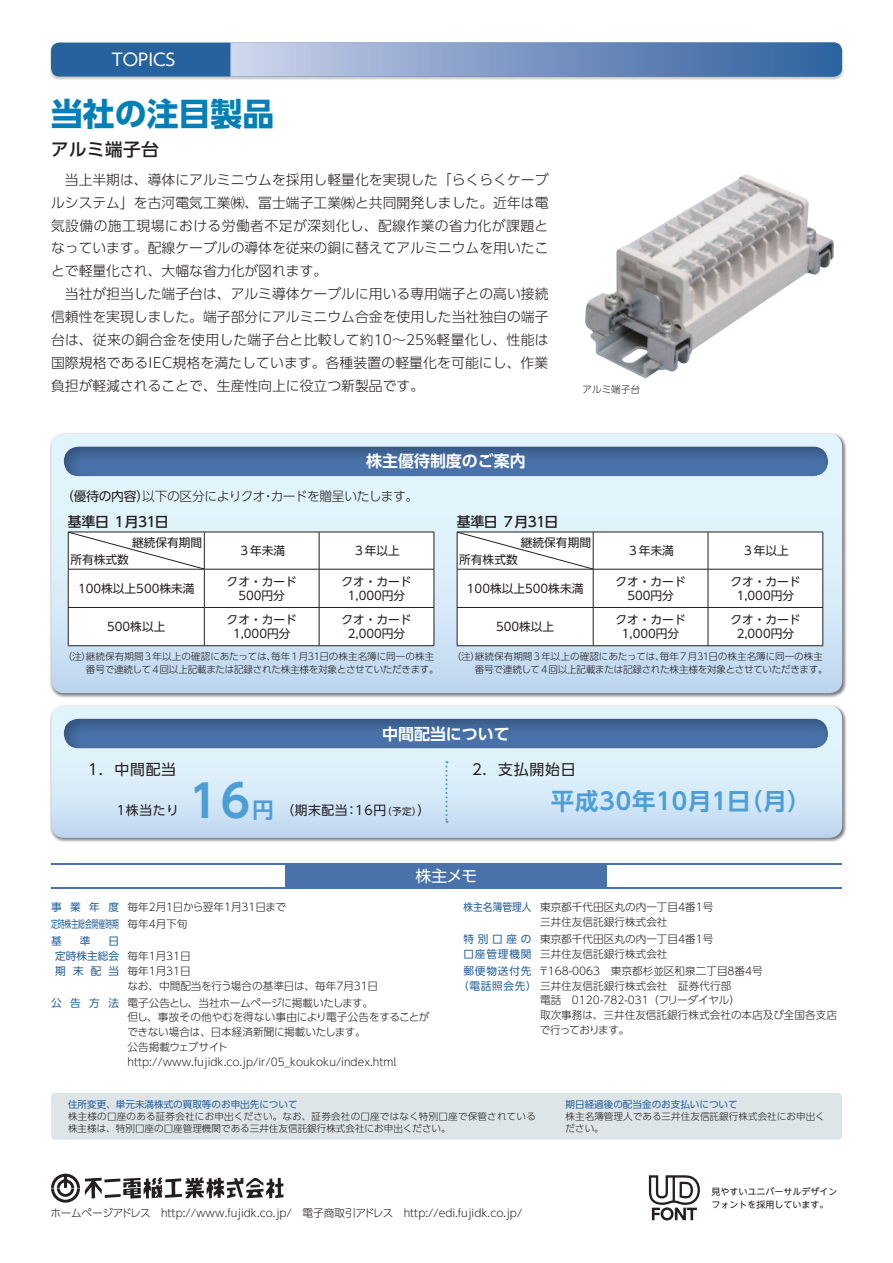
<style>
.page{position:relative;width:893px;height:1263px;background:#fff}
.page>*{position:absolute;margin:0;border:0;box-sizing:border-box;transform-origin:0 0}
.t1{font:700 44.7px "UD Shin Go Pro De";color:#4e9ed6}
.t2{font:700 31.95px "UD Shin Go Pro";color:#037fb7}
.t3{font:700 23.4px "UD Shin Go Pro De";letter-spacing:.04em;color:#4e9ed6}
.t4{font:700 21.3px "UD Shin Go Pro De";color:#4e9ed6}
.t5{font:500 17.55px "UD Shin Go Pro";letter-spacing:.03em;color:#231f20}
.t6{font:16.95px "UD Shin Go Pro";color:#fff}
.t7{font:700 15.9px "UD Shin Go Pro De";color:#fff}
.t8{font:15.9px "UD Shin Go Pro";color:#fff}
.t9{font:14.85px "UD Shin Go Pro";letter-spacing:.05em;color:#231f20}
.t10{font:300 13.8px/22.8px "UD Shin Go Pro";color:#231f20}
.t11{font:500 13.8px "UD Shin Go Pro";letter-spacing:-.035em;color:#231f20}
.t12{font:300 12.75px "UD Shin Go Pro";letter-spacing:-.035em;color:#231f20}
.t13{font:12.75px "UD Shin Go Pro";letter-spacing:.05em;color:#231f20}
.t14{font:11.7px/13.8px "UD Shin Go Pro";color:#231f20;text-align:center}
.t15{font:300 10.65px/14.9px "UD Shin Go Pro";color:#231f20}
.t16{font:300 10.65px "UD Shin Go Pro";letter-spacing:-.03em;color:#231f20}
.t17{font:10.65px/14.9px "UD Shin Go Pro";letter-spacing:.005em;color:#26629d;text-align:justify}
.t18{font:300 10.65px "UD Shin Go Pro";letter-spacing:-.02em;color:#231f20}
.t19{font:10.65px/17px "UD Shin Go Pro";letter-spacing:.005em;color:#26629d;scale:.64 1}
.t20{font:10.65px/14.9px "UD Shin Go Pro";letter-spacing:.08em;color:#26629d}
.t21{font:10.65px "UD Shin Go Pro";letter-spacing:.005em;color:#26629d;scale:.91 1}
.t22{font:300 9.6px/12.3px "UD Shin Go Pro";color:#231f20}
.t23{font:300 9.6px/12.3px "UD Shin Go Pro";letter-spacing:.02em;color:#231f20}
.t24{font:9.6px "UD Shin Go Pro";color:#26629d}
.t25{font:300 9.6px/12.8px "UD Shin Go Pro";letter-spacing:-.025em;color:#231f20}
.t26{font:300 9.6px/12.8px "UD Shin Go Pro";letter-spacing:-.03em;color:#231f20}
.t27{font:9.6px "UD Shin Go Pro";color:#231f20}
.t28{font:9px/13.5px "UD Shin Go NT Pro";color:#231f20}
.s1{font-weight:400}
.s2{font-size:12.75px}
.s3{font-weight:400;color:#26629d}
</style>
<div class="page">
<div style="left:50px;top:432px;width:797px;height:266px;background:#231f20;opacity:.6"></div>
<svg style="left:51px;top:434px;width:791px;height:259px;background:#d3e7f5"></svg>
<div style="left:50px;top:704px;width:797px;height:138px;background:#231f20;opacity:.6"></div>
<svg style="left:51px;top:706px;width:791px;height:132px;background:#d4e9f7"></svg>
<div style="left:51px;top:1093px;width:791px;height:47px;background:#dee5e8;border-radius:4px"></div>
<svg style="left:51px;top:1174px;width:233px;height:29px"></svg>
<img style="left:585px;top:174px;width:249px;height:204px">
<svg style="left:649px;top:1175px;width:51px;height:45px"></svg>
<div style="left:63px;top:446px;width:768px;height:33px;background:#231f20;opacity:.3"></div>
<div style="left:63px;top:718px;width:768px;height:32px;background:#231f20;opacity:.3"></div>
<hr style="left:434px;top:532px;width:1px;height:37px;background:#231f20">
<hr style="left:434px;top:569px;width:1px;height:38px;background:#231f20">
<hr style="left:434px;top:608px;width:1px;height:37px;background:#231f20">
<svg style="left:68px;top:532px;width:366px;height:114px"></svg>
<hr style="left:823px;top:532px;width:1px;height:37px;background:#231f20">
<hr style="left:823px;top:569px;width:1px;height:38px;background:#231f20">
<hr style="left:823px;top:608px;width:1px;height:37px;background:#231f20">
<svg style="left:457px;top:532px;width:366px;height:114px"></svg>
<svg style="left:445px;top:761px;width:3px;height:62px"></svg>
<div style="left:49px;top:43px;width:795px;height:37px;background:#d6d5d5"></div>
<div style="left:51px;top:43px;width:791px;height:34px;background:#26629d;border-radius:9px"></div>
<svg style="left:230px;top:43px;width:612px;height:34px;background:#7b97c2"></svg>
<div style="left:286px;top:863px;width:321px;height:26px;background:#4872a9"></div>
<hr style="left:51px;top:887px;width:791px;height:2px;background:#4872a9">
<hr style="left:51px;top:863px;width:791px;height:1px;background:#4872a9">
<h3 class="t6" style="left:112px;top:46px;width:65px">TOPICS</h3>
<h2 class="t2" style="left:51px;top:88px;width:225px">当社の注目製品</h2>
<h3 class="t5" style="left:51px;top:135px;width:109px">アルミ端子台</h3>
<p class="t10" style="left:51px;top:168px;width:499px">　当上半期は、導体にアルミニウムを採用し軽量化を実現した「らくらくケーブルシステム」を古河電気工業㈱、冨士端子工業㈱と共同開発しました。近年は電気設備の施工現場における労働者不足が深刻化し、配線作業の省力化が課題となっています。配線ケーブルの導体を従来の銅に替えてアルミニウムを用いたことで軽量化され、大幅な省力化が図れます。<br>　当社が担当した端子台は、アルミ導体ケーブルに用いる専用端子との高い接続信頼性を実現しました。端子部分にアルミニウム合金を使用した当社独自の端子台は、従来の銅合金を使用した端子台と比較して約10～25%軽量化し、性能は国際規格であるIEC規格を満たしています。各種装置の軽量化を可能にし、作業</p>
<p class="t10" style="left:51px;top:373px;width:375px">負担が軽減されることで、生産性向上に役立つ新製品です。</p>
<h3 class="t7" style="left:366px;top:448px;width:161px">株主優待制度のご案内</h3>
<p class="t13" style="left:136px;top:486px;width:14px">）</p>
<p class="t11" style="left:68px;top:510px;width:102px">基準日１月31日</p>
<p class="t12" style="left:61px;top:486px;width:359px"><span class="s1">（優待の内容</span>以下の区分によりクオカードを贈呈いたします。</p>
<p class="t12" style="left:262px;top:486px;width:14px">・</p>
<p class="t11" style="left:457px;top:510px;width:103px">基準日７月31日</p>
<p class="t22" style="left:583px;top:383px;width:59px">アルミ端子台</p>
<p class="t14" style="left:132px;top:535px;width:72px">継続保有期間</p>
<p class="t14" style="left:70px;top:552px;width:60px">所有株式数</p>
<p class="t14" style="left:238px;top:543px;width:48px">３年未満</p>
<p class="t14" style="left:353px;top:543px;width:48px">３年以上</p>
<p class="t14" style="left:521px;top:535px;width:72px">継続保有期間</p>
<p class="t14" style="left:459px;top:552px;width:60px">所有株式数</p>
<p class="t14" style="left:627px;top:543px;width:48px">３年未満</p>
<p class="t14" style="left:78px;top:581px;width:118px">100株以上500株未満</p>
<p class="t14" style="left:227px;top:574px;width:72px">クオ・カード</p>
<p class="t14" style="left:238px;top:588px;width:48px">500円分</p>
<p class="t14" style="left:341px;top:574px;width:72px">クオ・カード<br>1,000円分</p>
<p class="t14" style="left:467px;top:581px;width:118px">100株以上500株未満</p>
<p class="t14" style="left:615px;top:574px;width:72px">クオ・カード</p>
<p class="t14" style="left:627px;top:588px;width:48px">500円分</p>
<p class="t14" style="left:107px;top:619px;width:60px">500株以上</p>
<p class="t14" style="left:227px;top:612px;width:72px">クオ・カード</p>
<p class="t14" style="left:233px;top:626px;width:59px">1,000円分</p>
<p class="t14" style="left:341px;top:612px;width:72px">クオ・カード<br>2,000円分</p>
<p class="t14" style="left:496px;top:619px;width:60px">500株以上</p>
<p class="t14" style="left:615px;top:612px;width:72px">クオ・カード</p>
<p class="t14" style="left:622px;top:626px;width:59px">1,000円分</p>
<p class="t14" style="left:742px;top:543px;width:48px">３年以上</p>
<p class="t14" style="left:730px;top:574px;width:72px">クオ・カード<br>1,000円分</p>
<p class="t14" style="left:730px;top:612px;width:72px">クオ・カード<br>2,000円分</p>
<p class="t22" style="left:63px;top:650px;width:373px">（注継続保有期間３年以上の確認にあたっては毎年１月31日の株主名簿に同一の株主</p>
<p class="t22" style="left:267px;top:650px;width:11px">、</p>
<p class="t25" style="left:86px;top:649px;width:354px;text-indent:-4px">）<br>番号で連続して４回以上記載または記録された株主様を対象とさせていただきます。</p>
<p class="t22" style="left:452px;top:650px;width:373px">（注継続保有期間３年以上の確認にあたっては毎年７月31日の株主名簿に同一の株主</p>
<p class="t22" style="left:655px;top:650px;width:11px">、</p>
<p class="t26" style="left:475px;top:649px;width:354px;text-indent:-4px">）<br>番号で連続して４回以上記載または記録された株主様を対象とさせていただきます。</p>
<h3 class="t9" style="left:88px;top:758px;width:89px">1．中間配当</h3>
<p class="t13" style="left:117px;top:800px;width:63px">1株当たり</p>
<h1 class="t1" style="left:189px;top:764px;width:63px">16</h1>
<h3 class="t4" style="left:253px;top:792px;width:23px">円</h3>
<h3 class="t7" style="left:382px;top:721px;width:129px">中間配当について</h3>
<p class="t13" style="left:281px;top:800px;width:68px">（期末配当</p>
<p class="t27" style="left:382px;top:803px;width:50px">（予定）<span class="s2">）</span></p>
<p class="t13" style="left:345px;top:800px;width:43px">：16円</p>
<h3 class="t9" style="left:472px;top:758px;width:105px">2．支払開始日</h3>
<h3 class="t3" style="left:551px;top:782px;width:262px">平成30年10月1 （日月(</h3>
<h3 class="t8" style="left:416px;top:863px;width:63px">株主メモ</h3>
<p class="t17" style="left:51px;top:899px;width:70px">事業年度</p>
<p class="t18" style="left:128px;top:898px;width:160px">毎年2月1日から翌年1月31日まで</p>
<p class="t21" style="left:463px;top:898px;width:76px">株主名簿管理人</p>
<p class="t15" style="left:540px;top:899px;width:175px">東京都千代田区丸の内一丁目4番1号</p>
<p class="t19" style="left:51px;top:915px;width:108px">定時株主総会開催時期基</p>
<p class="t17" style="left:80px;top:933px;width:12px">準</p>
<p class="t17" style="left:55px;top:933px;width:65px;text-indent:53px">日定時株主総会期末配当</p>
<p class="t17" style="left:51px;top:995px;width:70px">公告方法</p>
<p class="t15" style="left:128px;top:916px;width:61px">毎年4月下旬</p>
<p class="t15" style="left:127px;top:948px;width:252px">毎年1月31日<br>毎年1月31日<br>なお、中間配当を行う場合の基準日は、毎年7月31日</p>
<p class="t16" style="left:128px;top:994px;width:247px">電子公告とし、当社ホームページに掲載いたします。</p>
<p class="t15" style="left:127px;top:1009px;width:304px">但し、事故その他やむを得ない事由により電子公告をすることができない場合は、日本経済新聞に掲載いたします。<br>公告掲載ウェブサイトhttp://www.fujidk.co.jp/ir/05_koukoku/index.html</p>
<p class="t15" style="left:540px;top:914px;width:129px">三井住友信託銀行株式会社</p>
<p class="t20" style="left:463px;top:931px;width:70px">特別口座の口座管理機関</p>
<p class="t15" style="left:540px;top:931px;width:175px">東京都千代田区丸の内一丁目4番1号三井住友信託銀行株式会社</p>
<p class="t15" style="left:458px;top:963px;width:275px;text-indent:5px"><span class="s3">郵便物送付先<br>（電話照会先(</span> 三井住友信託銀行株式会社　証券代行部</p>
<p class="t15" style="left:539px;top:963px;width:226px">〒168-0063　東京都杉並区和泉二丁目8番4号</p>
<p class="t15" style="left:540px;top:992px;width:299px">電話　0120-782-031（フリーダイヤル(<br>取次事務は、三井住友信託銀行株式会社の本店及び全国各支店で行っております。</p>
<p class="t24" style="left:68px;top:1096px;width:231px">住所変更、単元未満株式の買取等のお申出先について</p>
<p class="t23" style="left:68px;top:1110px;width:469px">株主様の口座のある証券会社にお申出ください。なお、証券会社の口座ではなく特別口座で保管されている株主様は、特別口座の口座管理機関である三井住友信託銀行株式会社にお申出ください。</p>
<p class="t15" style="left:51px;top:1205px;width:473px">ホームページアドレス　http://www.fujidk.co.jp 　/ 電子商取引アドレス　http://edi.fujidk.co.jp/</p>
<p class="t24" style="left:566px;top:1096px;width:174px">期日経過後の配当金のお支払いについて</p>
<p class="t22" style="left:566px;top:1110px;width:261px">株主名簿管理人である三井住友信託銀行株式会社にお申出ください。</p>
<p class="t28" style="left:712px;top:1184px;width:127px">見やすいユニバーサルデザインフォントを採用しています。</p>
</div>
